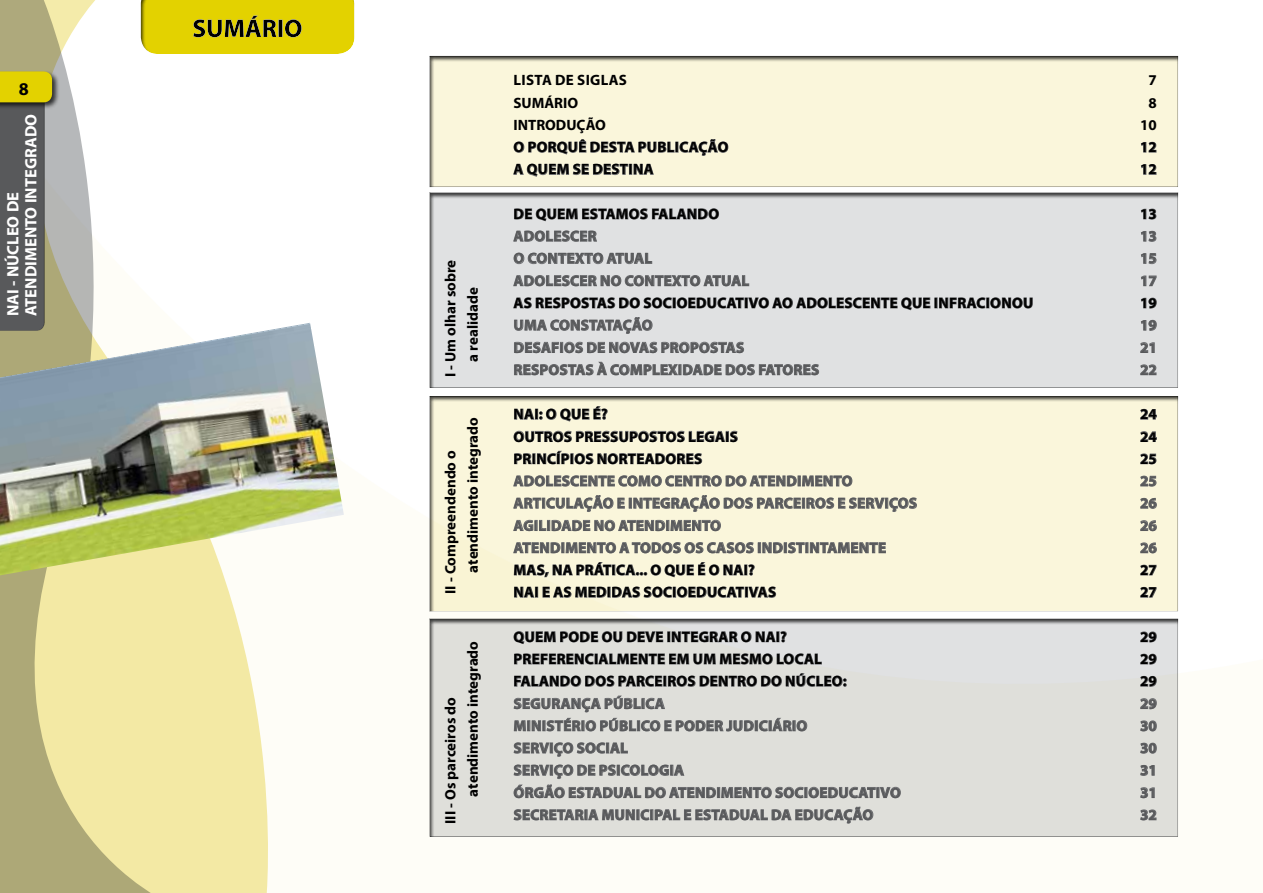
<style>
.page{position:relative;width:1263px;height:893px;background:#fff}
.page>*{position:absolute;margin:0;border:0;box-sizing:border-box;transform-origin:0 0}
.t1{font:700 18px "Myriad Pro";color:#000}
.t2{font:700 16.5px/18px "Myriad Pro";color:#fff}
.t3{font:700 15px "Myriad Pro";letter-spacing:.02em;color:#58595b}
.t4{font:700 15px "Myriad Pro";letter-spacing:.02em;color:#000}
.t5{font:700 15px/22.2px "Myriad Pro";color:#000}
</style>
<div class="page">
<svg style="left:174px;top:575px;width:94px;height:318px;background:#f4ebaf"></svg>
<svg style="left:0;top:0;width:174px;height:893px"></svg>
<div style="left:0;top:70px;width:60px;height:40px;background:#000;opacity:.75"></div>
<svg style="left:0;top:71px;width:52px;height:252px;background:#727157"></svg>
<div style="left:139px;top:0;width:216px;height:55px;background:#000;opacity:.75"></div>
<div style="left:428px;top:185px;width:751px;height:203px;background:#000;opacity:.75"></div>
<div style="left:428px;top:611px;width:751px;height:226px;background:#000;opacity:.75"></div>
<div style="left:428px;top:389px;width:751px;height:224px;background:#000;opacity:.75"></div>
<div style="left:428px;top:49px;width:751px;height:138px;background:#000;opacity:.75"></div>
<img style="left:0;top:323px;width:344px;height:252px">
<svg style="left:1140px;top:142px;width:17px;height:11px"></svg>
<svg style="left:513px;top:138px;width:216px;height:42px;background:#dedbc6"></svg>
<svg style="left:1140px;top:164px;width:17px;height:11px"></svg>
<svg style="left:1140px;top:208px;width:17px;height:12px"></svg>
<svg style="left:513px;top:202px;width:206px;height:40px;background:#cccdce"></svg>
<svg style="left:1140px;top:231px;width:17px;height:11px"></svg>
<svg style="left:513px;top:249px;width:139px;height:16px;background:#bebfc1"></svg>
<svg style="left:1140px;top:253px;width:17px;height:11px"></svg>
<svg style="left:513px;top:271px;width:236px;height:16px;background:#bdbec0"></svg>
<svg style="left:1140px;top:275px;width:17px;height:11px"></svg>
<svg style="left:1140px;top:297px;width:17px;height:12px"></svg>
<svg style="left:1140px;top:320px;width:17px;height:11px"></svg>
<svg style="left:1140px;top:342px;width:15px;height:11px"></svg>
<svg style="left:513px;top:293px;width:520px;height:87px;background:#d0d1d3"></svg>
<svg style="left:1140px;top:364px;width:17px;height:11px"></svg>
<svg style="left:1140px;top:408px;width:17px;height:12px"></svg>
<svg style="left:513px;top:405px;width:225px;height:37px;background:#dfdcc7"></svg>
<svg style="left:1140px;top:430px;width:17px;height:12px"></svg>
<svg style="left:1140px;top:453px;width:17px;height:12px"></svg>
<svg style="left:1140px;top:475px;width:17px;height:12px"></svg>
<svg style="left:1140px;top:498px;width:17px;height:11px"></svg>
<svg style="left:1140px;top:520px;width:17px;height:11px"></svg>
<svg style="left:1140px;top:542px;width:17px;height:12px"></svg>
<svg style="left:1140px;top:564px;width:17px;height:12px"></svg>
<svg style="left:513px;top:449px;width:404px;height:154px;background:#e3e0c9"></svg>
<svg style="left:1140px;top:587px;width:17px;height:11px"></svg>
<svg style="left:1140px;top:631px;width:17px;height:12px"></svg>
<svg style="left:1140px;top:653px;width:17px;height:12px"></svg>
<svg style="left:513px;top:625px;width:334px;height:62px;background:#c5c6c4"></svg>
<svg style="left:1140px;top:676px;width:17px;height:11px"></svg>
<svg style="left:1140px;top:698px;width:17px;height:11px"></svg>
<svg style="left:1140px;top:720px;width:17px;height:12px"></svg>
<svg style="left:1140px;top:742px;width:17px;height:12px"></svg>
<svg style="left:1140px;top:765px;width:15px;height:11px"></svg>
<svg style="left:1140px;top:787px;width:15px;height:11px"></svg>
<svg style="left:513px;top:694px;width:388px;height:131px;background:#cececa"></svg>
<svg style="left:1140px;top:809px;width:17px;height:12px"></svg>
<p class="t1" style="left:19px;top:77px;width:11px">8</p>
<p class="t2" style="left:3px;top:316px;width:204px;rotate:-90deg">NAI - NÚCLEO DE<br>ATENDIMENTO INTEGRADO</p>
<p class="t5" style="left:439px;top:362px;width:104px;text-indent:-15px;rotate:-90deg">I - UM OLHAR SOBRE<br>A REALIDADE</p>
<p class="t5" style="left:439px;top:573px;width:157px;text-indent:-21px;rotate:-90deg">II - COMPREENDENDO O<br>ATENDIMENTO INTEGRADO</p>
<p class="t5" style="left:439px;top:796px;width:157px;text-indent:-27px;rotate:-90deg">III - OS PARCEIROS DO<br>ATENDIMENTO INTEGRADO</p>
<p class="t4" style="left:514px;top:71px;width:17px">LISTA</p>
<p class="t4" style="left:555px;top:71px;width:40px">DE SIGLAS</p>
<p class="t4" style="left:1148px;top:71px;width:10px">7</p>
<p class="t5" style="left:513px;top:91px;width:66px">SUMÁRIO</p>
<p class="t4" style="left:1148px;top:93px;width:10px">8</p>
<p class="t5" style="left:513px;top:113px;width:94px">INTRODUÇÃO</p>
<p class="t4" style="left:1140px;top:115px;width:18px">10</p>
<p class="t4" style="left:514px;top:137px;width:216px">O PORQUÊ DESTA PUBLICAÇÃO</p>
<p class="t4" style="left:1140px;top:137px;width:18px">12</p>
<p class="t4" style="left:514px;top:160px;width:141px">A QUEM SE DESTINA</p>
<p class="t4" style="left:1140px;top:160px;width:18px">12</p>
<p class="t4" style="left:514px;top:204px;width:207px">DE QUEM ESTAMOS FALANDO</p>
<p class="t4" style="left:1140px;top:204px;width:18px">13</p>
<p class="t3" style="left:514px;top:226px;width:85px">ADOLESCER</p>
<p class="t3" style="left:1140px;top:226px;width:18px">13</p>
<p class="t3" style="left:514px;top:249px;width:140px">O CONTEXTO ATUAL</p>
<p class="t3" style="left:1140px;top:249px;width:18px">15</p>
<p class="t3" style="left:514px;top:271px;width:237px">ADOLESCER NO CONTEXTO ATUAL</p>
<p class="t3" style="left:1140px;top:271px;width:18px">17</p>
<p class="t4" style="left:514px;top:293px;width:521px">AS RESPOSTAS DO SOCIOEDUCATIVO AO ADOLESCENTE QUE INFRACIONOU</p>
<p class="t4" style="left:1140px;top:293px;width:18px">19</p>
<p class="t3" style="left:514px;top:315px;width:140px">UMA CONSTATAÇÃO</p>
<p class="t3" style="left:1140px;top:315px;width:18px">19</p>
<p class="t3" style="left:514px;top:338px;width:232px">DESAFIOS DE NOVAS PROPOSTAS</p>
<p class="t3" style="left:1140px;top:338px;width:18px">21</p>
<p class="t3" style="left:514px;top:360px;width:307px">RESPOSTAS À COMPLEXIDADE DOS FATORES</p>
<p class="t3" style="left:1140px;top:360px;width:18px">22</p>
<p class="t4" style="left:514px;top:404px;width:96px">NAI: O QUE É?</p>
<p class="t4" style="left:1140px;top:404px;width:18px">24</p>
<p class="t4" style="left:514px;top:427px;width:226px">OUTROS PRESSUPOSTOS LEGAIS</p>
<p class="t4" style="left:1140px;top:427px;width:18px">24</p>
<p class="t4" style="left:514px;top:449px;width:190px">PRINCÍPIOS NORTEADORES</p>
<p class="t4" style="left:1140px;top:449px;width:18px">25</p>
<p class="t3" style="left:514px;top:471px;width:340px">ADOLESCENTE COMO CENTRO DO ATENDIMENTO</p>
<p class="t3" style="left:1140px;top:471px;width:18px">25</p>
<p class="t3" style="left:514px;top:493px;width:405px">ARTICULAÇÃO E INTEGRAÇÃO DOS PARCEIROS E SERVIÇOS</p>
<p class="t3" style="left:1140px;top:493px;width:18px">26</p>
<p class="t3" style="left:514px;top:516px;width:209px">AGILIDADE NO ATENDIMENTO</p>
<p class="t3" style="left:1140px;top:516px;width:18px">26</p>
<p class="t3" style="left:514px;top:538px;width:374px">ATENDIMENTO A TODOS OS CASOS INDISTINTAMENTE</p>
<p class="t3" style="left:1140px;top:538px;width:18px">26</p>
<p class="t4" style="left:514px;top:560px;width:243px">MAS, NA PRÁTICA... O QUE É O NAI?</p>
<p class="t4" style="left:1140px;top:560px;width:18px">27</p>
<p class="t4" style="left:514px;top:582px;width:264px">NAI E AS MEDIDAS SOCIOEDUCATIVAS</p>
<p class="t4" style="left:1140px;top:582px;width:18px">27</p>
<p class="t4" style="left:514px;top:627px;width:275px">QUEM PODE OU DEVE INTEGRAR O NAI?</p>
<p class="t4" style="left:1140px;top:627px;width:18px">29</p>
<p class="t4" style="left:514px;top:649px;width:310px">PREFERENCIALMENTE EM UM MESMO LOCAL</p>
<p class="t4" style="left:1140px;top:649px;width:18px">29</p>
<p class="t4" style="left:514px;top:671px;width:335px">FALANDO DOS PARCEIROS DENTRO DO NÚCLEO:</p>
<p class="t4" style="left:1140px;top:671px;width:18px">29</p>
<p class="t3" style="left:514px;top:694px;width:153px">SEGURANÇA PÚBLICA</p>
<p class="t3" style="left:1140px;top:694px;width:18px">29</p>
<p class="t3" style="left:514px;top:716px;width:295px">MINISTÉRIO PÚBLICO E PODER JUDICIÁRIO</p>
<p class="t3" style="left:1140px;top:716px;width:18px">30</p>
<p class="t3" style="left:514px;top:738px;width:116px">SERVIÇO SOCIAL</p>
<p class="t3" style="left:1140px;top:738px;width:18px">30</p>
<p class="t3" style="left:514px;top:760px;width:172px">SERVIÇO DE PSICOLOGIA</p>
<p class="t3" style="left:1140px;top:760px;width:18px">31</p>
<p class="t3" style="left:514px;top:783px;width:389px">ÓRGÃO ESTADUAL DO ATENDIMENTO SOCIOEDUCATIVO</p>
<p class="t3" style="left:1140px;top:783px;width:18px">31</p>
<p class="t3" style="left:514px;top:805px;width:361px">SECRETARIA MUNICIPAL E ESTADUAL DA EDUCAÇÃO</p>
<p class="t3" style="left:1140px;top:805px;width:18px">32</p>
</div>
